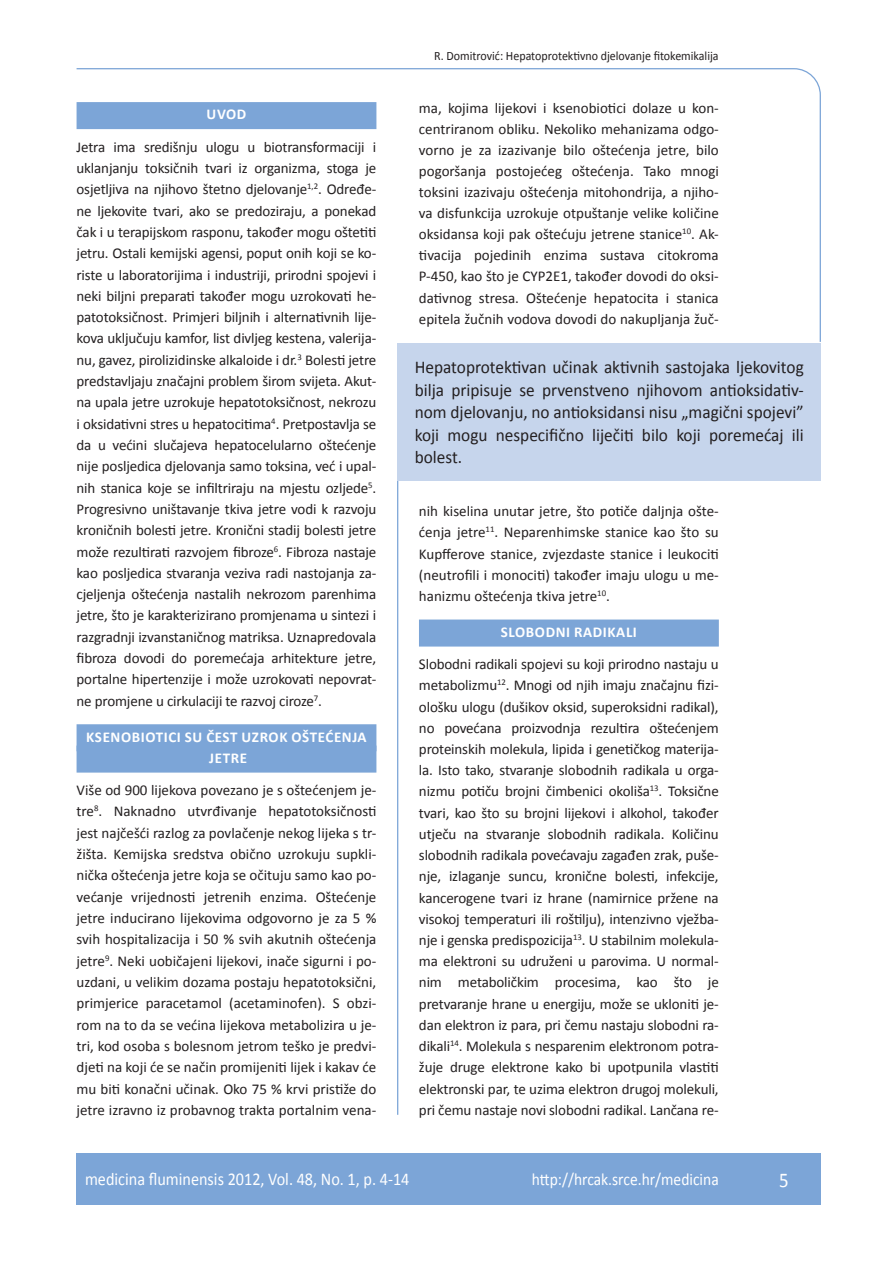
<style>
.page{position:relative;width:889px;height:1268px;background:#fff}
.page>*{position:absolute;margin:0;border:0;box-sizing:border-box;transform-origin:0 0}
.t1{font:21px "Calibri";color:#fff;scale:.9 1}
.anterfile{font:18px/22.5px "Calibri";color:#231f20;text-align:justify;scale:.96 1}
.t2{font:18px "Calibri";color:#fff;scale:.9 1}
.t3{font:17.25px "Calibri";color:#fff;scale:.9 1}
.osnovni_tekst{font:15px/21.3px "Calibri";letter-spacing:-.01em;color:#231f20;text-align:justify}
.naslov_ruler{font:700 15px "Calibri";letter-spacing:.04em;color:#fff}
.glava{font:12.75px "Calibri";color:#231f20;scale:.94 1}
</style>
<div class="page">
<svg style="left:76px;top:68px;width:745px;height:274px"></svg>
<hr style="left:397px;top:481px;width:1px;height:633px;background:#7ca5d7">
<div style="left:77px;top:1152px;width:744px;height:51px;background:#7ca5d7"></div>
<div style="left:77px;top:102px;width:299px;height:27px;background:#7ca5d7"></div>
<div style="left:77px;top:724px;width:299px;height:27px;background:#7ca5d7"></div>
<div style="left:77px;top:745px;width:299px;height:27px;background:#7ca5d7"></div>
<div style="left:398px;top:342px;width:423px;height:138px;background:#c6d5ec"></div>
<div style="left:419px;top:619px;width:300px;height:27px;background:#7ca5d7"></div>
<p class="naslov_ruler" style="left:207px;top:105px;width:41px">UVOD</p>
<p class="osnovni_tekst" style="left:77px;top:135px;width:301px">Jetra ima središnju ulogu u biotransformaciji i uklanjanju toksičnih tvari iz organizma, stoga je osjetljiva na njihovo štetno djelovanje<sup>1,2</sup>. Određe&shy;ne ljekovite tvari, ako se predoziraju, a ponekad čak i u terapijskom rasponu, također mogu oštetiti jetru. Ostali kemijski agensi, poput onih koji se ko&shy;riste u laboratorijima i industriji, prirodni spojevi i neki biljni preparati također mogu uzrokovati he&shy;patotoksičnost. Primjeri biljnih i alternativnih lije&shy;kova uključuju kamfor, list divljeg kestena, valerija&shy;nu, gavez, pirolizidinske alkaloide i dr.<sup>3</sup> Bolesti jetre predstavljaju značajni problem širom svijeta. Akut&shy;na upala jetre uzrokuje hepatotoksičnost, nekrozu i oksidativni stres u hepatocitima<sup>4</sup>. Pretpostavlja se da u većini slučajeva hepatocelularno oštećenje nije posljedica djelovanja samo toksina, već i upal&shy;nih stanica koje se infiltriraju na mjestu ozljede<sup>5</sup>.<br>Progresivno uništavanje tkiva jetre vodi k razvoju kroničnih bolesti jetre. Kronični stadij bolesti jetre može rezultirati razvojem fibroze<sup>6</sup>. Fibroza nastaje kao posljedica stvaranja veziva radi nastojanja za&shy;cjeljenja oštećenja nastalih nekrozom parenhima jetre, što je karakterizirano promjenama u sintezi i razgradnji izvanstaničnog matriksa. Uznapredovala fibroza dovodi do poremećaja arhitekture jetre, portalne hipertenzije i može uzrokovati nepovrat&shy;ne promjene u cirkulaciji te razvoj ciroze<sup>7</sup>.</p>
<p class="naslov_ruler" style="left:86px;top:727px;width:282px">KSENOBIOTICI SU ČEST UZROK OŠTEĆENJA</p>
<p class="naslov_ruler" style="left:209px;top:748px;width:39px">JETRE</p>
<p class="osnovni_tekst" style="left:77px;top:778px;width:301px">Više od 900 lijekova povezano je s oštećenjem je&shy;tre<sup>8</sup>. Naknadno utvrđivanje hepatotoksičnosti jest najčešći razlog za povlačenje nekog lijeka s tr&shy;žišta. Kemijska sredstva obično uzrokuju supkli&shy;nička oštećenja jetre koja se očituju samo kao po&shy;većanje vrijednosti jetrenih enzima. Oštećenje jetre inducirano lijekovima odgovorno je za 5 % svih hospitalizacija i 50 % svih akutnih oštećenja jetre<sup>9</sup>. Neki uobičajeni lijekovi, inače sigurni i po&shy;uzdani, u velikim dozama postaju hepatotoksični, primjerice paracetamol (acetaminofen). S obzi&shy;rom na to da se većina lijekova metabolizira u je&shy;tri, kod osoba s bolesnom jetrom teško je predvi&shy;djeti na koji će se način promijeniti lijek i kakav će mu biti konačni učinak. Oko 75 % krvi pristiže do jetre izravno iz probavnog trakta portalnim vena-</p>
<p class="glava" style="left:434px;top:47px;width:304px">R. Domitrović: Hepatoprotektivno djelovanje fitokemikalija</p>
<p class="osnovni_tekst" style="left:419px;top:97px;width:301px">ma, kojima lijekovi i ksenobiotici dolaze u kon&shy;centriranom obliku. Nekoliko mehanizama odgo&shy;vorno je za izazivanje bilo oštećenja jetre, bilo pogoršanja postojećeg oštećenja. Tako mnogi toksini izazivaju oštećenja mitohondrija, a njiho&shy;va disfunkcija uzrokuje otpuštanje velike količine oksidansa koji pak oštećuju jetrene stanice<sup>10</sup>. Ak&shy;tivacija pojedinih enzima sustava citokroma P-450, kao što je CYP2E1, također dovodi do oksi&shy;dativnog stresa. Oštećenje hepatocita i stanica epitela žučnih vodova dovodi do nakupljanja žuč-</p>
<p class="anterfile" style="left:415px;top:355px;width:407px">Hepatoprotektivan učinak aktivnih sastojaka ljekovitog bilja pripisuje se prvenstveno njihovom antioksidativ&shy;nom djelovanju, no antioksidansi nisu „magični spojevi” koji mogu nespecifično liječiti bilo koji poremećaj ili bolest.</p>
<p class="osnovni_tekst" style="left:419px;top:500px;width:301px">nih kiselina unutar jetre, što potiče daljnja ošte&shy;ćenja jetre<sup>11</sup>. Neparenhimske stanice kao što su Kupfferove stanice, zvjezdaste stanice i leukociti (neutrofili i monociti) također imaju ulogu u me&shy;hanizmu oštećenja tkiva jetre<sup>10</sup>.</p>
<p class="naslov_ruler" style="left:501px;top:622px;width:138px">SLOBODNI RADIKALI</p>
<p class="osnovni_tekst" style="left:419px;top:652px;width:301px">Slobodni radikali spojevi su koji prirodno nastaju u metabolizmu<sup>12</sup>. Mnogi od njih imaju značajnu fizi&shy;ološku ulogu (dušikov oksid, superoksidni radikal), no povećana proizvodnja rezultira oštećenjem proteinskih molekula, lipida i genetičkog materija&shy;la. Isto tako, stvaranje slobodnih radikala u orga&shy;nizmu potiču brojni čimbenici okoliša<sup>13</sup>. Toksične tvari, kao što su brojni lijekovi i alkohol, također utječu na stvaranje slobodnih radikala. Količinu slobodnih radikala povećavaju zagađen zrak, puše&shy;nje, izlaganje suncu, kronične bolesti, infekcije, kancerogene tvari iz hrane (namirnice pržene na visokoj temperaturi ili roštilju), intenzivno vježba&shy;nje i genska predispozicija<sup>13</sup>. U stabilnim molekula&shy;ma elektroni su udruženi u parovima. U normal&shy;nim metaboličkim procesima, kao što je pretvaranje hrane u energiju, može se ukloniti je&shy;dan elektron iz para, pri čemu nastaju slobodni ra&shy;dikali<sup>14</sup>. Molekula s nesparenim elektronom potra&shy;žuje druge elektrone kako bi upotpunila vlastiti elektronski par, te uzima elektron drugoj molekuli, pri čemu nastaje novi slobodni radikal. Lančana re-</p>
<p class="t2" style="left:85px;top:1167px;width:362px">medicina fluminensis 2012, Vol. 48, No. 1, p. 4-14</p>
<p class="t3" style="left:532px;top:1168px;width:209px">http://hrcak.srce.hr/medicina</p>
<p class="t1" style="left:779px;top:1166px;width:12px">5</p>
</div>
